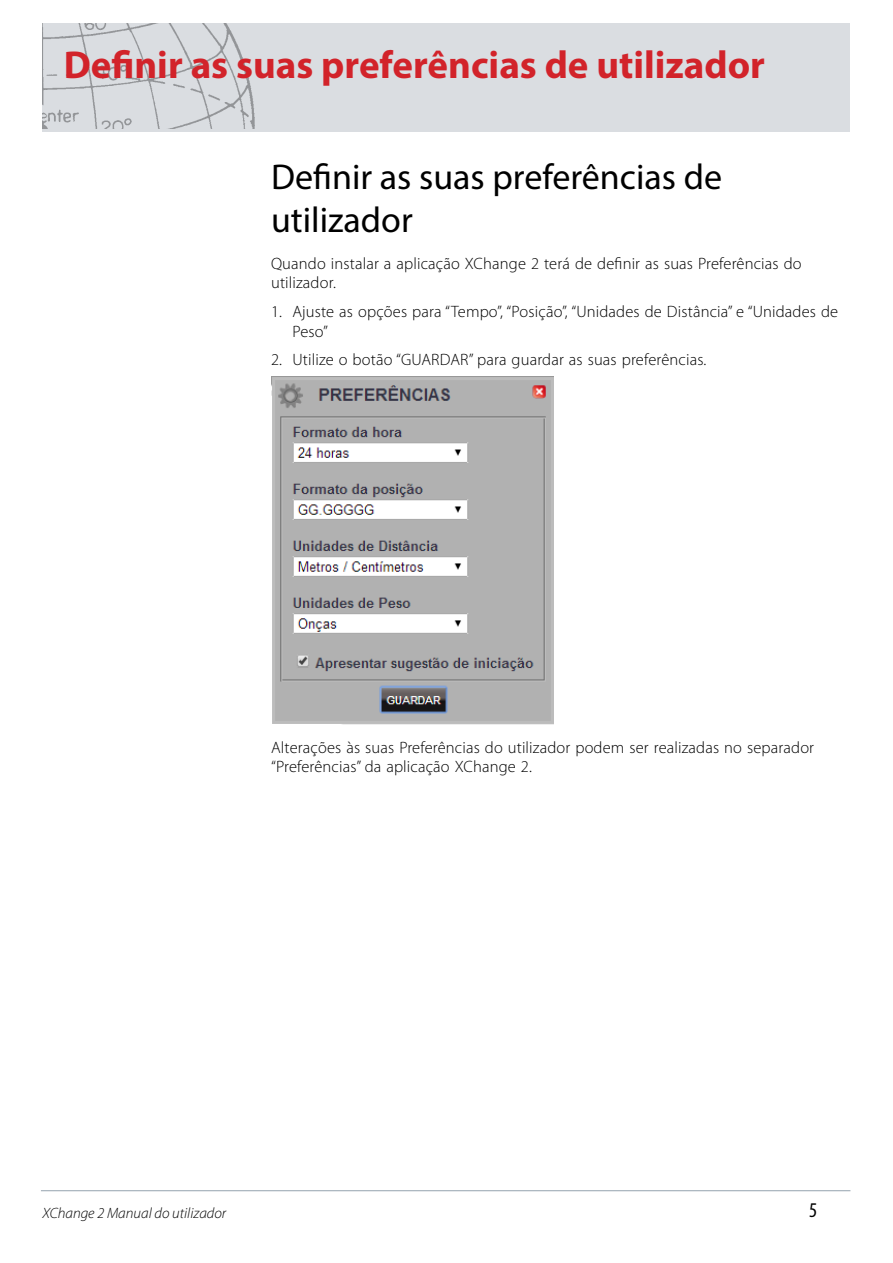
<style>
.page{position:relative;width:893px;height:1263px;background:#fff}
.page>*{position:absolute;margin:0;border:0;box-sizing:border-box;transform-origin:0 0}
.t1{font:700 39px "Myriad Pro";color:#d2232a}
.t2{font:36px/43.2px "Myriad Pro";color:#000}
.t3{font:condensed 21px "Myriad Pro";color:#000}
.t4{font:300 16.5px/19.8px "Myriad Pro";letter-spacing:.01em;color:#000}
.t5{font:italic 300 15px "Myriad Pro";color:#000}
</style>
<div class="page">
<div style="left:43px;top:23px;width:807px;height:109px;background:#dadde1"></div>
<img style="left:43px;top:23px;width:211px;height:106px">
<hr style="left:41px;top:1190px;width:809px;height:1px;background:#a0adb7">
<img style="left:271px;top:377px;width:283px;height:347px">
<h1 class="t1" style="left:64px;top:40px;width:703px">Definir as suas preferências de utilizador</h1>
<h2 class="t2" style="left:271px;top:154px;width:452px">Definir as suas preferências de utilizador</h2>
<p class="t4" style="left:271px;top:253px;width:532px">Quando instalar a aplicação XChange 2 terá de definir as suas Preferências do utilizador.</p>
<p class="t4" style="left:292px;top:302px;width:547px;text-indent:-21px">1. Ajuste as opções para “Tempo”, “Posição”, “Unidades de Distância” e “Unidades de<br>Peso”</p>
<p class="t4" style="left:271px;top:350px;width:437px">2. Utilize o botão “GUARDAR” para guardar as suas preferências.</p>
<p class="t4" style="left:271px;top:737px;width:545px">Alterações às suas Preferências do utilizador podem ser realizadas no separador “Preferências” da aplicação XChange 2.</p>
<p class="t5" style="left:43px;top:1205px;width:185px">XChange 2 Manual do utilizador</p>
<p class="t3" style="left:809px;top:1197px;width:10px">5</p>
</div>
